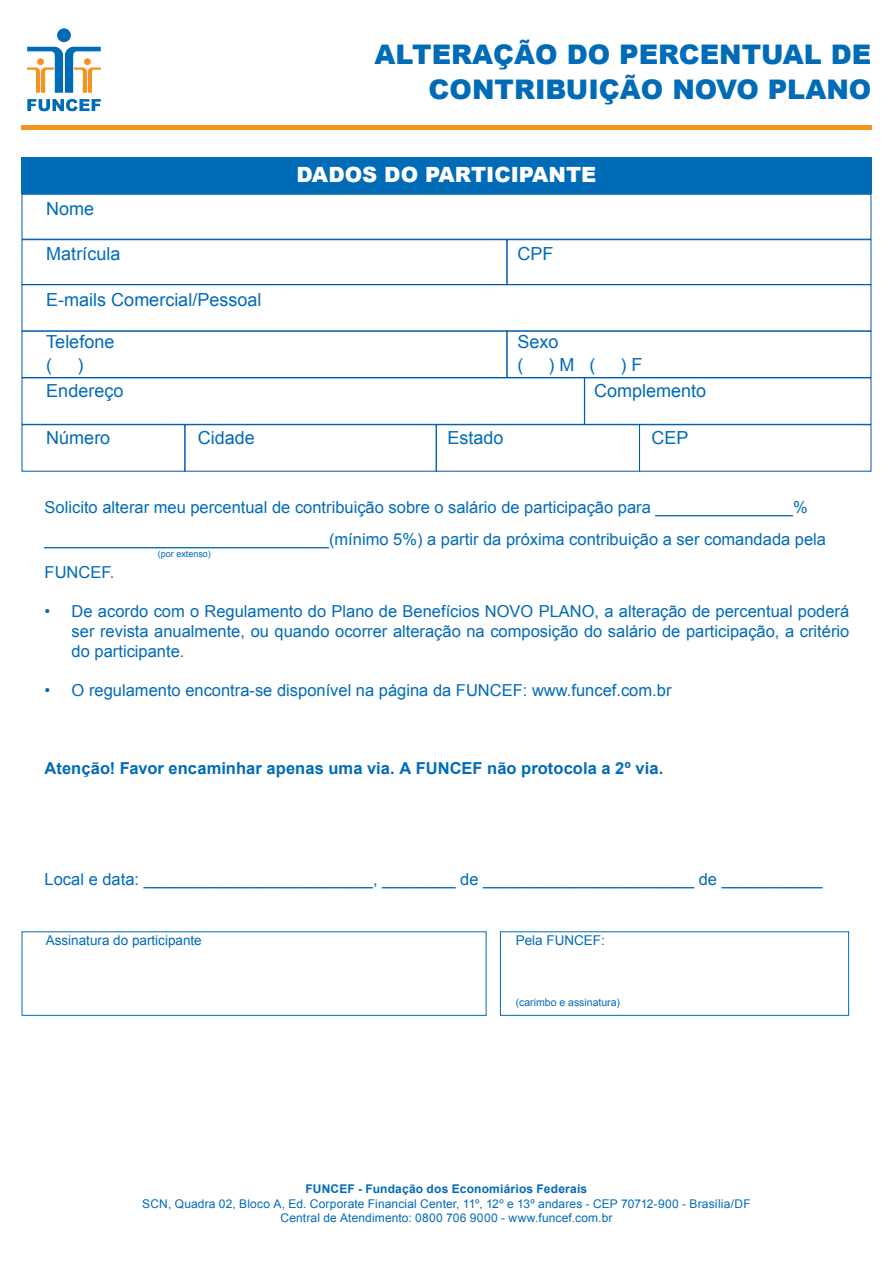
<style>
.page{position:relative;width:893px;height:1263px;background:#fff}
.page>*{position:absolute;margin:0;border:0;box-sizing:border-box;transform-origin:0 0}
.t1{font:900 27px/34.5px "Arial";color:#006bb6;text-align:right}
.t2{font:900 21px "Arial";color:#fff}
.t3{font:18px/22.5px "Arial";color:#006bb6}
.t4{font:16.5px/32.5px "Arial";color:#006bb6}
.t5{font:700 16.5px "Arial";letter-spacing:.005em;color:#006bb6}
.t6{font:13.5px "Arial";color:#006bb6}
.t7{font:12px/14.4px "Arial";letter-spacing:.01em;color:#006bb6;text-align:center}
.t8{font:700 12px "Arial";letter-spacing:.015em;color:#006bb6}
.t9{font:10.5px "Arial";color:#006bb6}
.t10{font:9px "Arial";color:#006bb6}
</style>
<div class="page">
<div style="left:507px;top:239px;width:364px;height:46px;border:1px solid #015aaa"></div>
<div style="left:22px;top:239px;width:485px;height:46px;border:1px solid #015aaa"></div>
<div style="left:22px;top:284px;width:849px;height:47px;border:1px solid #015aaa"></div>
<div style="left:507px;top:331px;width:364px;height:47px;border:1px solid #015aaa"></div>
<div style="left:22px;top:331px;width:485px;height:47px;border:1px solid #015aaa"></div>
<div style="left:21px;top:157px;width:851px;height:36px;background:#006bb6"></div>
<div style="left:500px;top:931px;width:349px;height:85px;border:1px solid #006bb6"></div>
<div style="left:22px;top:931px;width:464px;height:85px;border:1px solid #006bb6"></div>
<svg style="left:27px;top:99px;width:74px;height:12px"></svg>
<div style="left:57px;top:28px;width:14px;height:14px;background:#006bb6;border-radius:50%"></div>
<svg style="left:27px;top:47px;width:74px;height:46px"></svg>
<div style="left:22px;top:377px;width:563px;height:48px;border:1px solid #015aaa"></div>
<div style="left:584px;top:377px;width:287px;height:48px;border:1px solid #015aaa"></div>
<div style="left:22px;top:424px;width:163px;height:48px;border:1px solid #015aaa"></div>
<div style="left:184px;top:424px;width:253px;height:48px;border:1px solid #015aaa"></div>
<div style="left:436px;top:424px;width:204px;height:48px;border:1px solid #015aaa"></div>
<div style="left:639px;top:424px;width:232px;height:48px;border:1px solid #015aaa"></div>
<div style="left:21px;top:125px;width:851px;height:5px;background:#f7931d"></div>
<h1 class="t1" style="left:375px;top:37px;width:498px">ALTERAÇÃO DO PERCENTUAL DE<br>CONTRIBUIÇÃO NOVO PLANO</h1>
<p class="t2" style="left:297px;top:159px;width:301px">DADOS DO PARTICIPANTE</p>
<p class="t3" style="left:46px;top:197px;width:50px">Nome</p>
<p class="t3" style="left:46px;top:242px;width:76px">Matrícula</p>
<p class="t3" style="left:517px;top:242px;width:37px">CPF</p>
<p class="t3" style="left:46px;top:289px;width:217px">E-mails Comercial/Pessoal</p>
<p class="t3" style="left:517px;top:331px;width:43px">Sexo (</p>
<p class="t3" style="left:46px;top:331px;width:70px">Telefone (</p>
<p class="t3" style="left:77px;top:353px;width:7px">)</p>
<p class="t3" style="left:548px;top:353px;width:48px">) M (</p>
<p class="t3" style="left:620px;top:353px;width:23px">) F</p>
<p class="t3" style="left:46px;top:380px;width:79px">Endereço</p>
<p class="t3" style="left:594px;top:380px;width:114px">Complemento</p>
<p class="t3" style="left:46px;top:427px;width:66px">Número</p>
<p class="t3" style="left:198px;top:427px;width:59px">Cidade</p>
<p class="t3" style="left:447px;top:427px;width:58px">Estado</p>
<p class="t3" style="left:651px;top:427px;width:39px">CEP</p>
<p class="t4" style="left:45px;top:491px;width:783px">Solicito alterar meu percentual de contribuição sobre o salário de participação para _______________% _______________________________(mínimo 5%) a partir da próxima contribuição a ser comandada pela<br>FUNCEF.</p>
<p class="t4" style="left:72px;top:602px;width:779px;line-height:19.8px;text-align:justify;text-indent:-27px">• De acordo com o Regulamento do Plano de Benefícios NOVO PLANO, a alteração de percentual poderá ser revista anualmente, ou quando ocorrer alteração na composição do salário de participação, a critério do participante.</p>
<p class="t4" style="left:45px;top:674px;width:628px">• O regulamento encontra-se disponível na página da FUNCEF: www.funcef.com.br</p>
<p class="t10" style="left:158px;top:548px;width:55px">(por extenso)</p>
<p class="t5" style="left:45px;top:757px;width:620px">Atenção! Favor encaminhar apenas uma via. A FUNCEF não protocola a 2º via.</p>
<p class="t4" style="left:45px;top:863px;width:779px">Local e data: _________________________, ________ de _______________________ de ___________</p>
<p class="t6" style="left:46px;top:931px;width:158px">Assinatura do participante</p>
<p class="t6" style="left:516px;top:931px;width:91px">Pela FUNCEF:</p>
<p class="t9" style="left:516px;top:995px;width:106px">(carimbo e assinatura)</p>
<p class="t8" style="left:306px;top:1181px;width:283px">FUNCEF - Fundação dos Economiários Federais</p>
<p class="t7" style="left:142px;top:1196px;width:610px">SCN, Quadra 02, Bloco A, Ed. Corporate Financial Center, 11º, 12º e 13º andares - CEP 70712-900 - Brasília/DF<br>Central de Atendimento: 0800 706 9000 - www.funcef.com.br</p>
</div>
